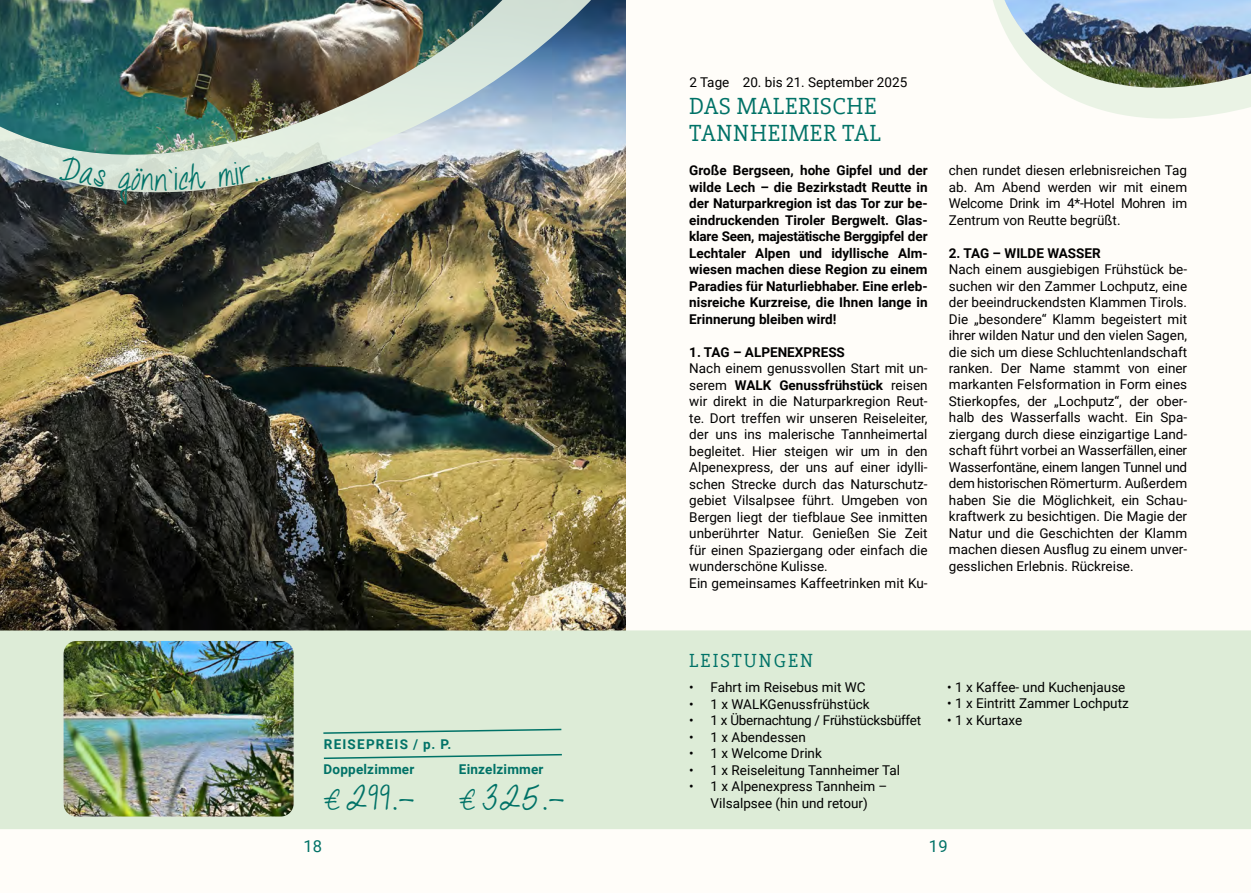
<style>
.page{position:relative;width:1251px;height:893px;background:#fff}
.page>*{position:absolute;margin:0;border:0;box-sizing:border-box;transform-origin:0 0}
.t1{font:33px "Talkingtothe Moon";letter-spacing:.045em;color:#007267}
.t2{font:33px "Talkingtothe Moon";letter-spacing:.045em;color:#007267;scale:.85 1}
.t3{font:24px/27px "Slabo 27 px";letter-spacing:.03em;color:#007267}
.t4{font:19.5px "Slabo 27 px";letter-spacing:.1em;color:#007267}
.t5{font:16.5px "Roboto";color:#007267}
.t6{font:13.5px/16.5px "Roboto";color:#000;text-align:justify}
.t7{font:700 13.5px/16.5px "Roboto";color:#000;text-align:justify}
.t8{font:700 13.5px/25.5px "Roboto";letter-spacing:.015em;color:#007267}
.t9{font:13.5px "Roboto";letter-spacing:-.02em;color:#000}
.s1{font-size:27px}
.s2{font-weight:700}
</style>
<div class="page">
<div style="left:0;top:0;width:1250px;height:893px;background:#fffdf9"></div>
<img style="left:0;top:264px;width:625px;height:366px">
<div style="left:0;top:630px;width:1250px;height:199px;background:#ddecd7"></div>
<img style="left:64px;top:641px;width:229px;height:175px">
<svg style="left:322px;top:728px;width:240px;height:7px;background:#add1be"></svg>
<svg style="left:322px;top:753px;width:241px;height:7px;background:#add1bf"></svg>
<img style="left:0;top:0;width:626px;height:264px">
<img style="left:0;top:0;width:576px;height:246px">
<img style="left:0;top:0;width:502px;height:211px">
<svg style="left:993px;top:0;width:257px;height:119px"></svg>
<img style="left:1004px;top:0;width:246px;height:89px">
<svg style="left:58px;top:154px;width:48px;height:33px;background:#cddacf"></svg>
<svg style="left:117px;top:168px;width:37px;height:37px"></svg>
<svg style="left:169px;top:162px;width:37px;height:29px"></svg>
<svg style="left:217px;top:162px;width:54px;height:25px"></svg>
<h1 class="t2" style="left:155px;top:160px;width:16px">n</h1>
<p class="t8" style="left:323px;top:731px;width:129px">REISEPREIS / p. P.<br>Doppelzimmer</p>
<h1 class="t1" style="left:323px;top:780px;width:92px"><span class="s1">€</span> 299.-</h1>
<p class="t8" style="left:459px;top:756px;width:86px">Einzelzimmer</p>
<h1 class="t1" style="left:459px;top:779px;width:107px"><span class="s1">€</span> 325.-</h1>
<p class="t6" style="left:689px;top:74px;width:219px">2 Tage 20. bis 21. September 2025</p>
<h2 class="t3" style="left:689px;top:93px;width:193px">DAS MALERISCHE<br>TANNHEIMER TAL</h2>
<p class="t7" style="left:689px;top:162px;width:240px">Große Bergseen, hohe Gipfel und der wilde Lech – die Bezirkstadt Reutte in der Naturparkregion ist das Tor zur be&shy;eindruckenden Tiroler Bergwelt. Glas&shy;klare Seen, majestätische Berggipfel der Lechtaler Alpen und idyllische Alm&shy;wiesen machen diese Region zu einem Paradies für Naturliebhaber. Eine erleb&shy;nisreiche Kurzreise, die Ihnen lange in Erinnerung bleiben wird!</p>
<p class="t7" style="left:689px;top:343px;width:157px">1. TAG – ALPENEXPRESS</p>
<p class="t6" style="left:689px;top:359px;width:240px;text-align:left">Nach einem genussvollen Start mit un&shy;serem <span class="s2">WALK Genussfrühstück</span> reisen wir direkt in die Naturparkregion Reut&shy;te. Dort treffen wir unseren Reiseleiter, der uns ins malerische Tannheimertal begleitet. Hier steigen wir um in den Alpenexpress, der uns auf einer idylli&shy;schen Strecke durch das Naturschutz&shy;gebiet Vilsalpsee führt. Umgeben von Bergen liegt der tiefblaue See inmitten unberührter Natur. Genießen Sie Zeit für einen Spaziergang oder einfach die wunderschöne Kulisse.<br>Ein gemeinsames Kaffeetrinken mit Ku-</p>
<p class="t6" style="left:948px;top:161px;width:240px">chen rundet diesen erlebnisreichen Tag ab. Am Abend werden wir mit einem Welcome Drink im 4*-Hotel Mohren im Zentrum von Reutte begrüßt.</p>
<p class="t7" style="left:948px;top:244px;width:153px">2. TAG – WILDE WASSER</p>
<p class="t6" style="left:948px;top:260px;width:240px">Nach einem ausgiebigen Frühstück be&shy;suchen wir den Zammer Lochputz, eine der beeindruckendsten Klammen Tirols.<br>Die „besondere“ Klamm begeistert mit ihrer wilden Natur und den vielen Sagen, die sich um diese Schluchtenlandschaft ranken. Der Name stammt von einer markanten Felsformation in Form eines Stierkopfes, der „Lochputz“, der ober&shy;halb des Wasserfalls wacht. Ein Spa&shy;ziergang durch diese einzigartige Land&shy;schaft führt vorbei an Wasserfällen, einer Wasserfontäne, einem langen Tunnel und dem historischen Römerturm. Außerdem haben Sie die Möglichkeit, ein Schau&shy;kraftwerk zu besichtigen. Die Magie der Natur und die Geschichten der Klamm machen diesen Ausflug zu einem unver&shy;gesslichen Erlebnis. Rückreise.</p>
<h3 class="t4" style="left:689px;top:649px;width:125px">LEISTUNGEN</h3>
<p class="t6" style="left:689px;top:679px;width:178px">• Fahrt im Reisebus mit WC</p>
<p class="t6" style="left:689px;top:695px;width:182px">• 1 x WALKGenussfrühstück</p>
<p class="t9" style="left:689px;top:711px;width:233px">• 1 x Übernachtung / Frühstücksbüffet</p>
<p class="t6" style="left:689px;top:728px;width:118px">• 1 x Abendessen</p>
<p class="t6" style="left:689px;top:745px;width:134px">• 1 x Welcome Drink</p>
<p class="t6" style="left:689px;top:761px;width:212px">• 1 x Reiseleitung Tannheimer Tal</p>
<p class="t6" style="left:689px;top:778px;width:199px;text-align:center">• 1 x Alpenexpress Tannheim –<br>Vilsalpsee (hin und retour)</p>
<p class="t6" style="left:947px;top:678px;width:180px">• 1 x Kaffee- und Kuchenjause</p>
<p class="t6" style="left:947px;top:695px;width:183px">• 1 x Eintritt Zammer Lochputz</p>
<p class="t6" style="left:947px;top:711px;width:76px">• 1 x Kurtaxe</p>
<p class="t5" style="left:303px;top:835px;width:20px">18</p>
<p class="t5" style="left:928px;top:835px;width:20px">19</p>
</div>
